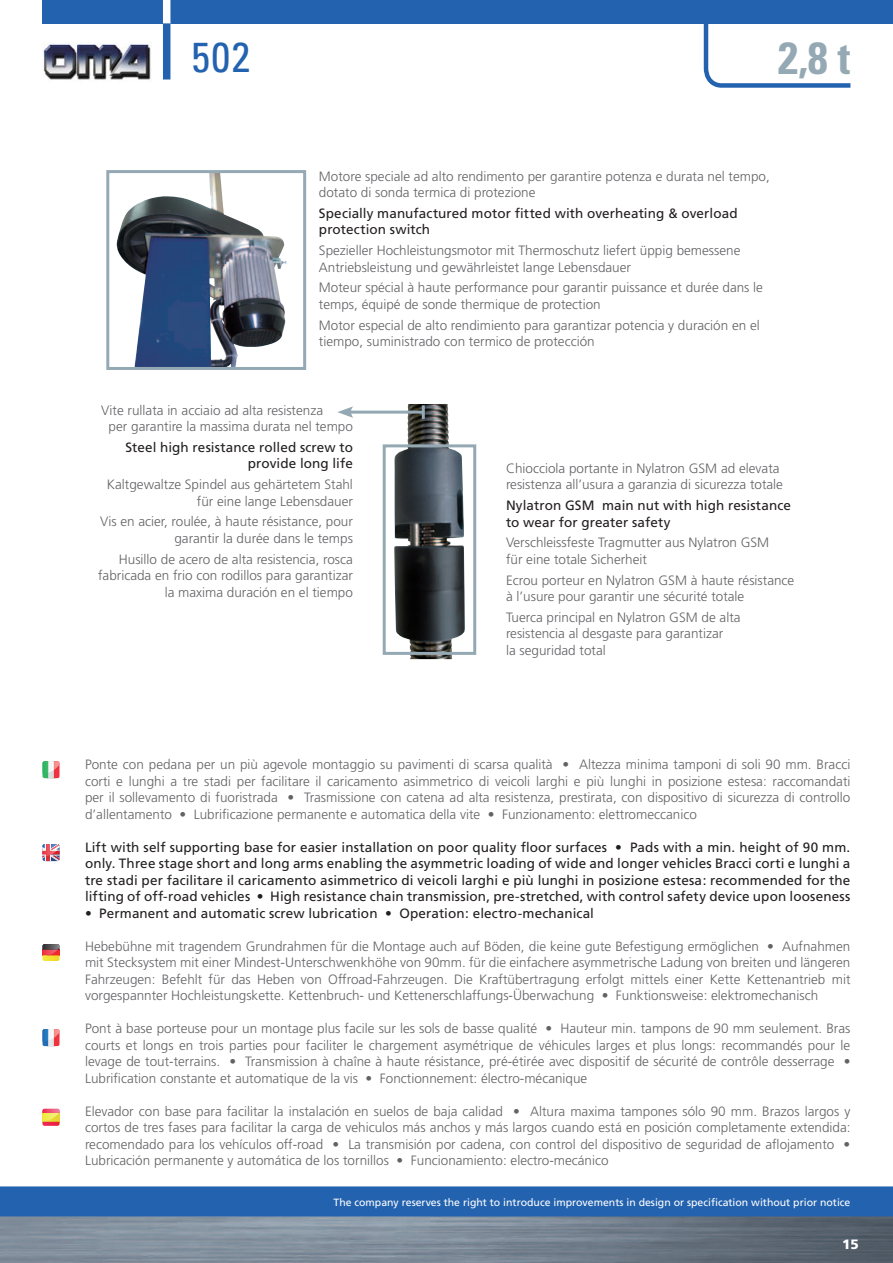
<style>
.page{position:relative;width:893px;height:1263px;background:#fff}
.page>*{position:absolute;margin:0;border:0;box-sizing:border-box;transform-origin:0 0}
.t1{font:700 condensed 45px "Univers";color:#95a9b4}
.t2{font:condensed 42px "Univers";color:#2362af}
.t3{font:300 13.5px/16.5px "Frutiger";color:#636366}
.t4{font:13.5px/16.5px "Frutiger";letter-spacing:.005em;color:#231f20}
.t5{font:900 13.5px "Frutiger";color:#fff}
.t6{font:10.5px "Frutiger";color:#fff}
</style>
<div class="page">
<div style="left:43px;top:0;width:850px;height:23px;background:#2362af"></div>
<img style="left:0;top:1216px;width:893px;height:47px">
<div style="left:0;top:1186px;width:893px;height:30px;background:#2362af"></div>
<svg style="left:701px;top:23px;width:154px;height:65px"></svg>
<div style="left:163px;top:0;width:7px;height:80px;background:#fff"></div>
<img style="left:43px;top:44px;width:108px;height:36px">
<div style="left:163px;top:23px;width:7px;height:57px;background:#2362af"></div>
<svg style="left:43px;top:761px;width:17px;height:17px"></svg>
<svg style="left:43px;top:844px;width:17px;height:17px"></svg>
<svg style="left:43px;top:944px;width:16px;height:17px"></svg>
<svg style="left:43px;top:1029px;width:17px;height:17px"></svg>
<svg style="left:43px;top:1109px;width:17px;height:17px"></svg>
<img style="left:116px;top:174px;width:171px;height:192px">
<div style="left:106px;top:170px;width:200px;height:200px;border:3px solid #95a9b4"></div>
<img style="left:394px;top:404px;width:71px;height:255px">
<div style="left:383px;top:444px;width:93px;height:211px;border:3px solid #95a9b4"></div>
<hr style="left:348px;top:411px;width:75px;height:3px;background:#95a9b4">
<hr style="left:422px;top:405px;width:3px;height:14px;background:#95a9b4">
<svg style="left:337px;top:406px;width:16px;height:12px"></svg>
<h2 class="t2" style="left:191px;top:30px;width:60px">502</h2>
<h1 class="t1" style="left:778px;top:30px;width:74px">2,8 t</h1>
<p class="t3" style="left:319px;top:168px;width:452px">Motore speciale ad alto rendimento per garantire potenza e durata nel tempo, dotato di sonda termica di protezione</p>
<p class="t4" style="left:319px;top:205px;width:420px">Specially manufactured motor fitted with overheating &amp; overload protection switch</p>
<p class="t3" style="left:319px;top:242px;width:423px">Spezieller Hochleistungsmotor mit Thermoschutz liefert üppig bemessene<br>Antriebsleistung und gewährleistet lange Lebensdauer</p>
<p class="t3" style="left:319px;top:279px;width:446px">Moteur spécial à haute performance pour garantir puissance et durée dans le temps, équipé de sonde thermique de protection</p>
<p class="t3" style="left:319px;top:317px;width:442px">Motor especial de alto rendimiento para garantizar potencia y duración en el tiempo, suministrado con termico de protección</p>
<p class="t3" style="left:109px;top:402px;width:246px;text-indent:-7px">Vite rullata in acciaio ad alta resistenza<br>per garantire la massima durata nel tempo</p>
<p class="t4" style="left:125px;top:439px;width:229px;text-align:right">Steel high resistance rolled screw to provide long life</p>
<p class="t3" style="left:107px;top:476px;width:248px;text-align:right">Kaltgewaltze Spindel aus gehärtetem Stahl für eine lange Lebensdauer</p>
<p class="t3" style="left:100px;top:513px;width:254px;text-align:right">Vis en acier, roulée, à haute résistance, pour garantir la durée dans le temps</p>
<p class="t3" style="left:98px;top:551px;width:256px;text-align:right">Husillo de acero de alta resistencia, rosca fabricada en frio con rodillos para garantizar la maxima duración en el tiempo</p>
<p class="t3" style="left:506px;top:460px;width:279px">Chiocciola portante in Nylatron GSM ad elevata resistenza all’usura a garanzia di sicurezza totale</p>
<p class="t4" style="left:506px;top:497px;width:286px">Nylatron GSM main nut with high resistance to wear for greater safety</p>
<p class="t3" style="left:506px;top:534px;width:265px">Verschleissfeste Tragmutter aus Nylatron GSM für eine totale Sicherheit</p>
<p class="t3" style="left:506px;top:572px;width:290px">Ecrou porteur en Nylatron GSM à haute résistance à l’usure pour garantir une sécurité totale</p>
<p class="t3" style="left:506px;top:609px;width:236px">Tuerca principal en Nylatron GSM de alta resistencia al desgaste para garantizar<br>la seguridad total</p>
<p class="t3" style="left:85px;top:756px;width:767px;text-align:justify">Ponte con pedana per un più agevole montaggio su pavimenti di scarsa qualità • Altezza minima tamponi di soli 90 mm. Bracci corti e lunghi a tre stadi per facilitare il caricamento asimmetrico di veicoli larghi e più lunghi in posizione estesa: raccomandati per il sollevamento di fuoristrada • Trasmissione con catena ad alta resistenza, prestirata, con dispositivo di sicurezza di controllo d’allentamento • Lubrificazione permanente e automatica della vite • Funzionamento: elettromeccanico</p>
<p class="t4" style="left:85px;top:838px;width:767px;text-align:justify">Lift with self supporting base for easier installation on poor quality floor surfaces • Pads with a min. height of 90 mm. only. Three stage short and long arms enabling the asymmetric loading of wide and longer vehicles Bracci corti e lunghi a tre stadi per facilitare il caricamento asimmetrico di veicoli larghi e più lunghi in posizione estesa: recommended for the lifting of off-road vehicles • High resistance chain transmission, pre-stretched, with control safety device upon looseness</p>
<p class="t4" style="left:85px;top:904px;width:510px">• Permanent and automatic screw lubrication • Operation: electro-mechanical</p>
<p class="t3" style="left:85px;top:938px;width:767px;text-align:justify">Hebebühne mit tragendem Grundrahmen für die Montage auch auf Böden, die keine gute Befestigung ermöglichen • Aufnahmen mit Stecksystem mit einer Mindest-Unterschwenkhöhe von 90mm. für die einfachere asymmetrische Ladung von breiten und längeren Fahrzeugen: Befehlt für das Heben von Offroad-Fahrzeugen. Die Kraftübertragung erfolgt mittels einer Kette Kettenantrieb mit vorgespannter Hochleistungskette. Kettenbruch- und Kettenerschlaffungs-Überwachung • Funktionsweise: elektromechanisch</p>
<p class="t3" style="left:85px;top:1020px;width:767px;text-align:justify">Pont à base porteuse pour un montage plus facile sur les sols de basse qualité • Hauteur min. tampons de 90 mm seulement. Bras courts et longs en trois parties pour faciliter le chargement asymétrique de véhicules larges et plus longs: recommandés pour le levage de tout-terrains. • Transmission à chaîne à haute résistance, pré-étirée avec dispositif de sécurité de contrôle desserrage • Lubrification constante et automatique de la vis • Fonctionnement: électro-mécanique</p>
<p class="t3" style="left:85px;top:1103px;width:767px;text-align:justify">Elevador con base para facilitar la instalación en suelos de baja calidad • Altura maxima tampones sólo 90 mm. Brazos largos y cortos de tres fases para facilitar la carga de vehiculos más anchos y más largos cuando está en posición completamente extendida: recomendado para los vehículos off-road • La transmisión por cadena, con control del dispositivo de seguridad de aflojamento • Lubricación permanente y automática de los tornillos • Funcionamiento: electro-mecánico</p>
<p class="t6" style="left:333px;top:1196px;width:518px">The company reserves the right to introduce improvements in design or specification without prior notice</p>
<p class="t5" style="left:842px;top:1236px;width:18px">15</p>
</div>
